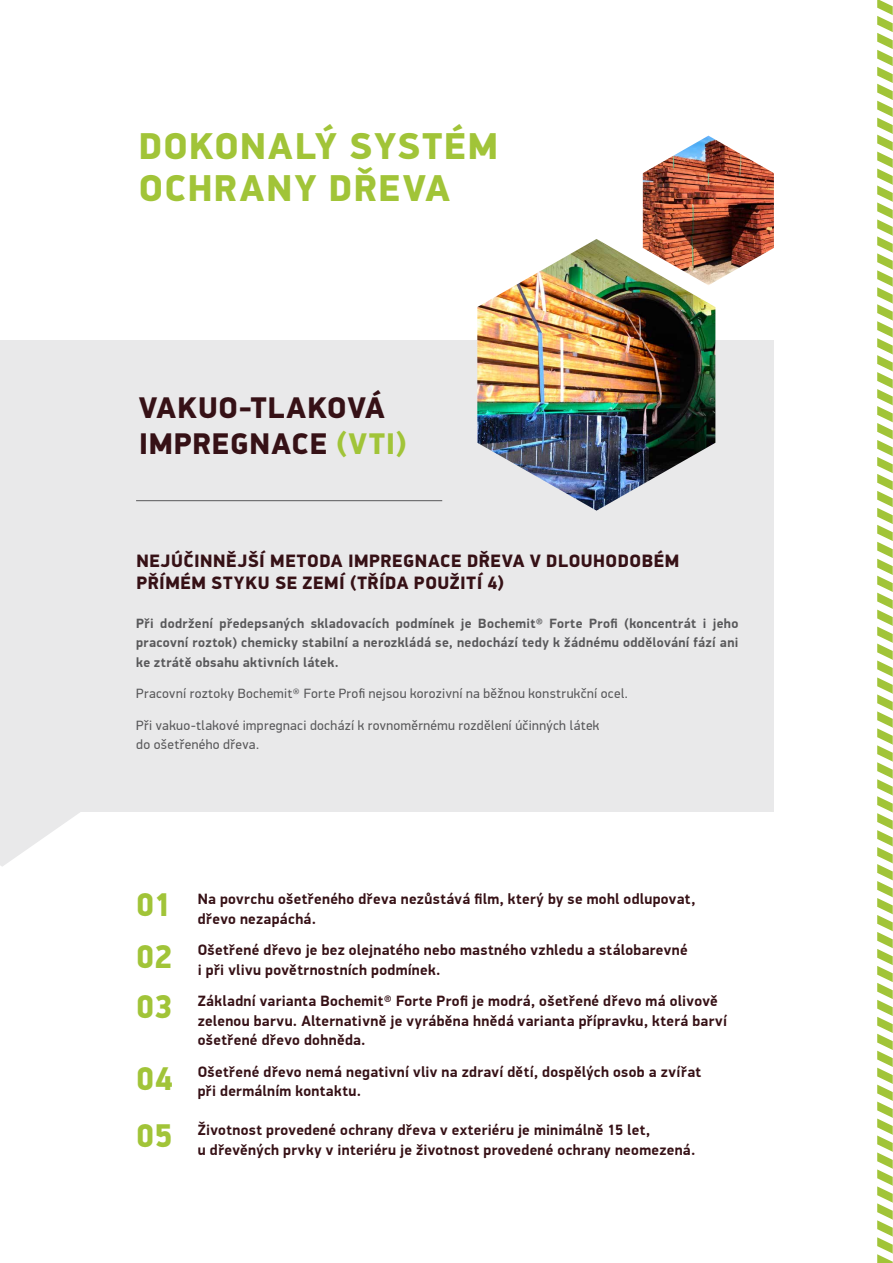
<style>
.page{position:relative;width:893px;height:1263px;background:#fff}
.page>*{position:absolute;margin:0;border:0;box-sizing:border-box;transform-origin:0 0}
.t1{font:900 37.5px/42px "PF Din Display Pro";letter-spacing:.04em;color:#a1c438}
.t2{font:900 33px/52.8px "PF Din Display Pro";letter-spacing:-.005em;color:#a1c438}
.t3{font:900 30px/36px "PF Din Display Pro";letter-spacing:.03em;color:#361116}
.t4{font:900 18px/21.6px "PF Din Display Pro";letter-spacing:.03em;color:#361116}
.t5{font:700 15px/19.5px "PF Din Display Pro";letter-spacing:.02em;color:#361116}
.t6{font:700 13.5px/19.5px "PF Din Display Pro";letter-spacing:.025em;color:#58585a;text-align:justify}
.t7{font:13.5px/19.5px "PF Din Display Pro";letter-spacing:.03em;color:#58585a}
.s1{color:#a1c438}
</style>
<div class="page">
<div style="left:0;top:340px;width:85px;height:472px;background:#e9e9ea"></div>
<div style="left:74px;top:340px;width:700px;height:472px;background:#e9e9ea"></div>
<svg style="left:877px;top:0;width:16px;height:1263px"></svg>
<hr style="left:136px;top:500px;width:306px;height:1px;background:#58585a">
<img style="left:477px;top:239px;width:238px;height:272px">
<img style="left:643px;top:136px;width:131px;height:149px">
<svg style="left:0;top:812px;width:80px;height:55px"></svg>
<h1 class="t1" style="left:139px;top:126px;width:361px">DOKONALÝ SYSTÉM<br>OCHRANY DŘEVA</h1>
<h3 class="t3" style="left:139px;top:391px;width:269px">VAKUO-TLAKOVÁ<br>IMPREGNACE <span class="s1">(VTI)</span></h3>
<p class="t4" style="left:136px;top:551px;width:544px">NEJÚČINNĚJŠÍ METODA IMPREGNACE DŘEVA V DLOUHODOBÉM<br>PŘÍMÉM STYKU SE ZEMÍ (TŘÍDA POUŽITÍ 4)</p>
<p class="t6" style="left:136px;top:614px;width:604px">Při dodržení předepsaných skladovacích podmínek je Bochemit® Forte Profi (koncentrát i jeho pracovní roztok) chemicky stabilní a nerozkládá se, nedochází tedy k žádnému oddělování fází ani ke ztrátě obsahu aktivních látek.</p>
<p class="t7" style="left:136px;top:684px;width:493px">Pracovní roztoky Bochemit® Forte Profi nejsou korozivní na běžnou konstrukční ocel.</p>
<p class="t7" style="left:136px;top:715px;width:465px">Při vakuo-tlakové impregnaci dochází k rovnoměrnému rozdělení účinných látek do ošetřeného dřeva.</p>
<h2 class="t2" style="left:136px;top:879px;width:38px">01<br>02</h2>
<h2 class="t2" style="left:136px;top:973px;width:38px;line-height:71.2px">03<br>04</h2>
<h2 class="t2" style="left:136px;top:1110px;width:37px">05</h2>
<p class="t5" style="left:198px;top:890px;width:499px">Na povrchu ošetřeného dřeva nezůstává film, který by se mohl odlupovat, dřevo nezapáchá.</p>
<p class="t5" style="left:198px;top:941px;width:491px">Ošetřené dřevo je bez olejnatého nebo mastného vzhledu a stálobarevné i při vlivu povětrnostních podmínek.</p>
<p class="t5" style="left:198px;top:992px;width:531px">Základní varianta Bochemit® Forte Profi je modrá, ošetřené dřevo má olivově zelenou barvu. Alternativně je vyráběna hnědá varianta přípravku, která barví ošetřené dřevo dohněda.</p>
<p class="t5" style="left:198px;top:1062px;width:505px">Ošetřené dřevo nemá negativní vliv na zdraví dětí, dospělých osob a zvířat při dermálním kontaktu.</p>
<p class="t5" style="left:198px;top:1121px;width:499px">Životnost provedené ochrany dřeva v exteriéru je minimálně 15 let,<br>u dřevěných prvky v interiéru je životnost provedené ochrany neomezená.</p>
</div>
